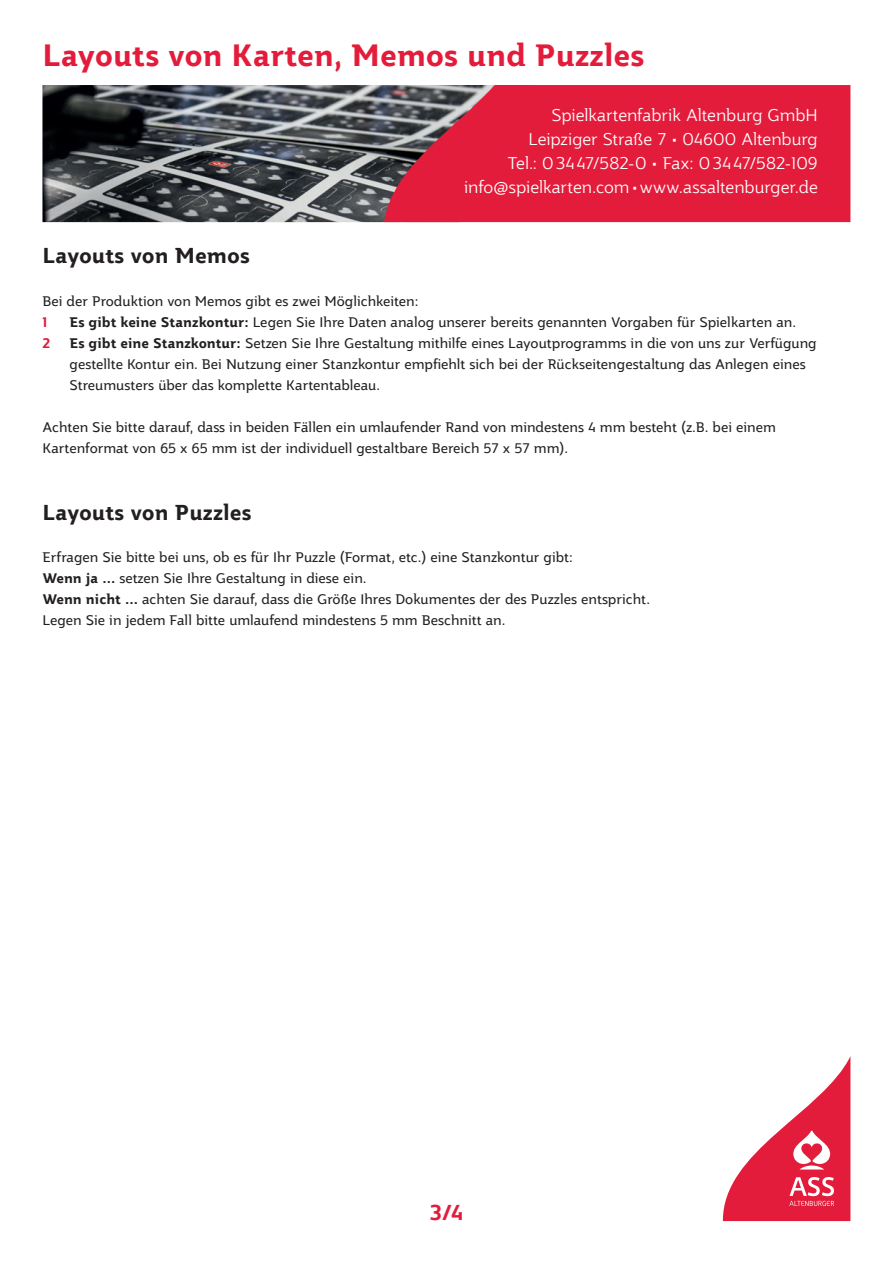
<style>
.page{position:relative;width:893px;height:1263px;background:#fff}
.page>*{position:absolute;margin:0;border:0;box-sizing:border-box;transform-origin:0 0}
.t1{font:700 30px "Carta Jotia";color:#e41c3b}
.t2{font:700 21px "Carta Jotia";color:#231f20}
.t3{font:700 21px "Carta Jotia";color:#e41c3b}
.t4{font:300 16.5px/24px "Carta Jotia";letter-spacing:-.005em;color:#fff;text-align:right}
.t5{font:13.5px/21px "Carta Jotia";color:#231f20}
.t6{font:700 13.5px "Carta Jotia";color:#e41c3b}
.s1{font-weight:700}
</style>
<div class="page">
<img style="left:43px;top:85px;width:341px;height:137px">
<svg style="left:722px;top:1057px;width:128px;height:164px"></svg>
<svg style="left:384px;top:85px;width:466px;height:137px;background:#d72440"></svg>
<h1 class="t1" style="left:43px;top:35px;width:603px">Layouts von Karten, Memos und Puzzles</h1>
<p class="t4" style="left:464px;top:103px;width:355px">Spielkartenfabrik Altenburg GmbH<br>Leipziger Straße 7 • 04600 Altenburg<br>Tel.: 03447/582-0 • Fax: 03447/582-109 info@spielkarten.com•www.assaltenburger.de</p>
<h2 class="t2" style="left:43px;top:241px;width:209px">Layouts von Memos</h2>
<p class="t5" style="left:43px;top:290px;width:377px">Bei der Produktion von Memos gibt es zwei Möglichkeiten:</p>
<p class="t6" style="left:43px;top:313px;width:7px">1</p>
<p class="t5" style="left:70px;top:311px;width:728px"><span class="s1">Es gibt keine Stanzkontur:</span> Legen Sie Ihre Daten analog unserer bereits genannten Vorgaben für Spielkarten an.</p>
<p class="t6" style="left:43px;top:334px;width:9px">2</p>
<p class="t5" style="left:70px;top:332px;width:749px"><span class="s1">Es gibt eine Stanzkontur:</span> Setzen Sie Ihre Gestaltung mithilfe eines Layoutprogramms in die von uns zur Verfügung gestellte Kontur ein. Bei Nutzung einer Stanzkontur empfiehlt sich bei der Rückseitengestaltung das Anlegen eines<br>Streumusters über das komplette Kartentableau.</p>
<p class="t5" style="left:43px;top:416px;width:735px">Achten Sie bitte darauf, dass in beiden Fällen ein umlaufender Rand von mindestens 4 mm besteht (z.B. bei einem<br>Kartenformat von 65 x 65 mm ist der individuell gestaltbare Bereich 57 x 57 mm).</p>
<h2 class="t2" style="left:43px;top:498px;width:210px">Layouts von Puzzles</h2>
<p class="t5" style="left:43px;top:546px;width:609px">Erfragen Sie bitte bei uns, ob es für Ihr Puzzle (Format, etc.) eine Stanzkontur gibt:<br><span class="s1">Wenn ja ...</span> setzen Sie Ihre Gestaltung in diese ein.<br><span class="s1">Wenn nicht ...</span> achten Sie darauf, dass die Größe Ihres Dokumentes der des Puzzles entspricht.<br>Legen Sie in jedem Fall bitte umlaufend mindestens 5 mm Beschnitt an.</p>
<h2 class="t3" style="left:430px;top:1198px;width:35px">3/4</h2>
</div>
